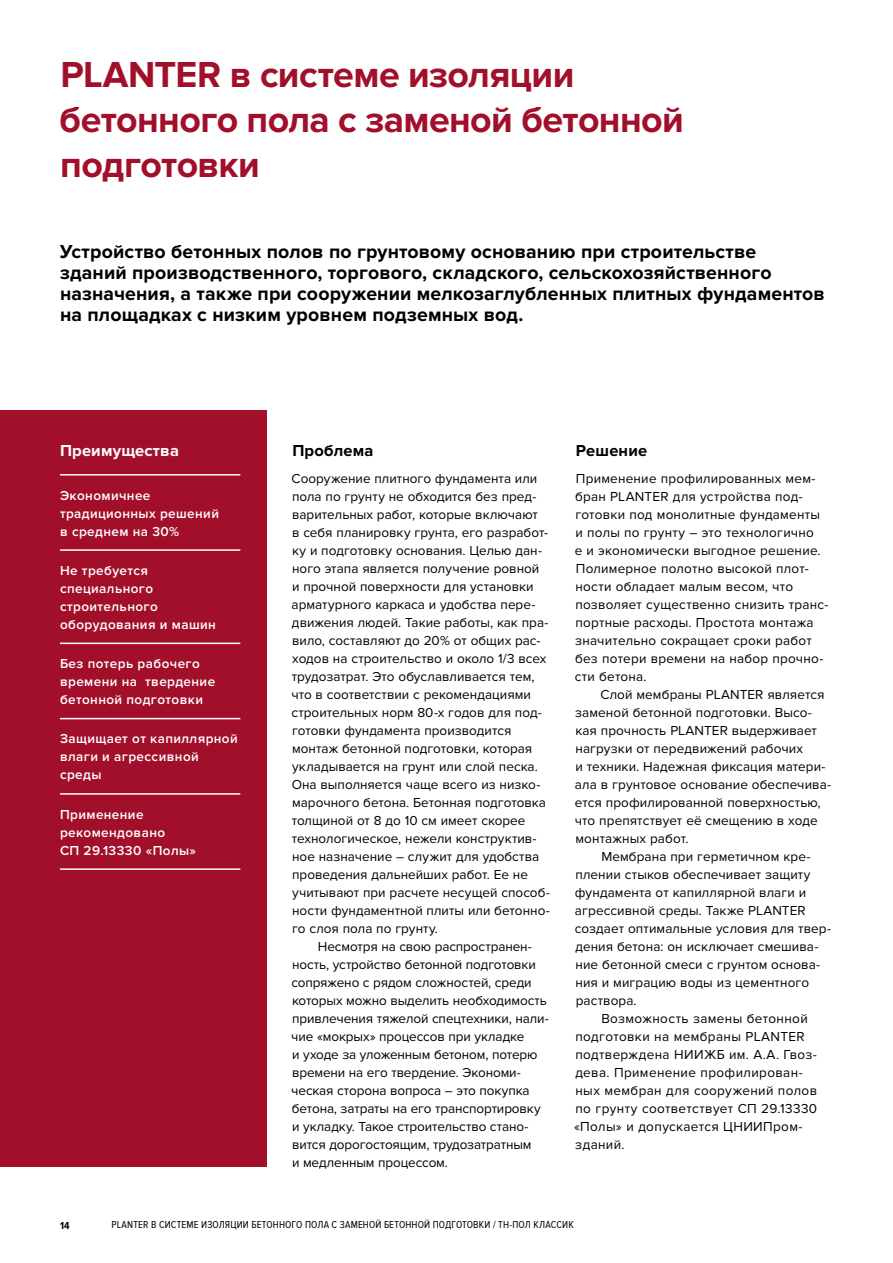
<style>
.page{position:relative;width:893px;height:1263px;background:#fff}
.page>*{position:absolute;margin:0;border:0;box-sizing:border-box;transform-origin:0 0}
.t1{font:700 37.5px/45px "Proxima Nova";letter-spacing:-.015em;color:#a20f2b}
.t2{font:700 19.5px/21px "Proxima Nova";letter-spacing:.005em;color:#000}
.t3{font:700 16.5px "Proxima Nova";letter-spacing:.01em;color:#000}
.t4{font:700 16.5px "Proxima Nova";letter-spacing:.01em;color:#fff}
.t5{font:13.5px/18px "Proxima Nova";letter-spacing:.005em;color:#000}
.t6{font:600 13.5px/18px "Proxima Nova";letter-spacing:.03em;color:#fff}
.t7{font:13.5px "Proxima Nova";letter-spacing:.025em;color:#000}
.t8{font:10.5px "Proxima Nova Cond";letter-spacing:.015em;color:#000}
.t9{font:700 10.5px "Proxima Nova Cond";color:#000}
</style>
<div class="page">
<div style="left:0;top:411px;width:266px;height:756px;background:#a20f2b"></div>
<hr style="left:60px;top:474px;width:180px;height:2px;background:#fff">
<hr style="left:60px;top:549px;width:180px;height:2px;background:#fff">
<hr style="left:60px;top:643px;width:180px;height:1px;background:#fff">
<hr style="left:60px;top:718px;width:180px;height:1px;background:#fff">
<hr style="left:60px;top:793px;width:180px;height:2px;background:#fff">
<hr style="left:60px;top:868px;width:180px;height:2px;background:#fff">
<h1 class="t1" style="left:60px;top:53px;width:626px">PLANTER в системе изоляции бетонного пола с заменой бетонной подготовки</h1>
<p class="t2" style="left:60px;top:241px;width:766px">Устройство бетонных полов по грунтовому основанию при строительстве зданий производственного, торгового, складского, сельскохозяйственного назначения, а также при сооружении мелкозаглубленных плитных фундаментов на площадках с низким уровнем подземных вод.</p>
<p class="t4" style="left:60px;top:441px;width:121px">Преимущества</p>
<p class="t6" style="left:60px;top:486px;width:161px">Экономичнее традиционных решений в среднем на 30%</p>
<p class="t6" style="left:60px;top:562px;width:157px">Не требуется специального строительного оборудования и машин</p>
<p class="t6" style="left:60px;top:655px;width:157px">Без потерь рабочего времени на твердение бетонной подготовки</p>
<p class="t6" style="left:60px;top:730px;width:179px">Защищает от капиллярной влаги и агрессивной среды</p>
<p class="t6" style="left:60px;top:805px;width:138px">Применение рекомендовано<br>СП 29.13330 «Полы»</p>
<p class="t3" style="left:292px;top:441px;width:82px">Проблема</p>
<p class="t5" style="left:291px;top:470px;width:260px">Сооружение плитного фундамента или пола по грунту не обходится без пред&shy;варительных работ, которые включают<br>в себя планировку грунта, его разработ&shy;ку и подготовку основания. Целью дан&shy;ного этапа является получение ровной<br>и прочной поверхности для установки арматурного каркаса и удобства пере&shy;движения людей. Такие работы, как пра&shy;вило, составляют до 20% от общих рас&shy;ходов на строительство и около 1/3 всех трудозатрат. Это обуславливается тем, что в соответствии с рекомендациями строительных норм 80-х годов для под&shy;готовки фундамента производится монтаж бетонной подготовки, которая укладывается на грунт или слой песка.<br>Она выполняется чаще всего из низко&shy;марочного бетона. Бетонная подготовка толщиной от 8 до 10 см имеет скорее технологическое, нежели конструктив&shy;ное назначение – служит для удобства проведения дальнейших работ. Ее не учитывают при расчете несущей способ&shy;ности фундаментной плиты или бетонно&shy;го слоя пола по грунту.</p>
<p class="t5" style="left:291px;top:938px;width:259px;text-indent:27px">Несмотря на свою распространен&shy;ность, устройство бетонной подготовки сопряжено с рядом сложностей, среди которых можно выделить необходимость привлечения тяжелой спецтехники, нали&shy;чие «мокрых» процессов при укладке<br>и уходе за уложенным бетоном, потерю времени на его твердение. Экономи&shy;ческая сторона вопроса – это покупка бетона, затраты на его транспортировку и укладку. Такое строительство стано&shy;вится дорогостоящим, трудозатратным<br>и медленным процессом.</p>
<p class="t3" style="left:576px;top:441px;width:73px">Решение</p>
<p class="t5" style="left:575px;top:470px;width:255px">Применение профилированных мем&shy;бран PLANTER для устройства под&shy;готовки под монолитные фундаменты и полы по грунту – это технологично<br>е и экономически выгодное решение.<br>Полимерное полотно высокой плот&shy;ности обладает малым весом, что позволяет существенно снизить транс&shy;портные расходы. Простота монтажа значительно сокращает сроки работ без потери времени на набор прочно&shy;сти бетона.</p>
<p class="t5" style="left:600px;top:686px;width:226px">Слой мембраны PLANTER является</p>
<p class="t5" style="left:575px;top:704px;width:238px">заменой бетонной подготовки. Высо-</p>
<p class="t5" style="left:575px;top:722px;width:243px">кая прочность PLANTER выдерживает</p>
<p class="t5" style="left:575px;top:740px;width:229px">нагрузки от передвижений рабочих</p>
<p class="t5" style="left:575px;top:758px;width:252px">и техники. Надежная фиксация матери-</p>
<p class="t5" style="left:575px;top:776px;width:258px">ала в грунтовое основание обеспечива-</p>
<p class="t5" style="left:575px;top:794px;width:247px">ется профилированной поверхностью,</p>
<p class="t5" style="left:575px;top:812px;width:244px">что препятствует её смещению в ходе</p>
<p class="t5" style="left:575px;top:830px;width:115px">монтажных работ.</p>
<p class="t5" style="left:601px;top:848px;width:211px">Мембрана при герметичном кре-</p>
<p class="t5" style="left:575px;top:866px;width:236px">плении стыков обеспечивает защиту</p>
<p class="t5" style="left:575px;top:884px;width:233px">фундамента от капиллярной влаги и</p>
<p class="t5" style="left:575px;top:902px;width:232px">агрессивной среды. Также PLANTER</p>
<p class="t5" style="left:575px;top:920px;width:258px">создает оптимальные условия для твер-</p>
<p class="t5" style="left:575px;top:938px;width:244px">дения бетона: он исключает смешива-</p>
<p class="t5" style="left:575px;top:956px;width:246px">ние бетонной смеси с грунтом основа-</p>
<p class="t5" style="left:575px;top:974px;width:235px">ния и миграцию воды из цементного</p>
<p class="t5" style="left:576px;top:992px;width:62px">раствора.</p>
<p class="t7" style="left:601px;top:1011px;width:208px">Возможность замены бетонной</p>
<p class="t7" style="left:575px;top:1029px;width:231px">подготовки на мембраны PLANТER</p>
<p class="t7" style="left:575px;top:1047px;width:243px">подтверждена НИИЖБ им. А.А. Гвоз-</p>
<p class="t7" style="left:575px;top:1065px;width:229px">дева. Применение профилирован-</p>
<p class="t7" style="left:575px;top:1083px;width:243px">ных мембран для сооружений полов</p>
<p class="t7" style="left:575px;top:1101px;width:243px">по грунту соответствует СП 29.13330</p>
<p class="t7" style="left:574px;top:1119px;width:230px">«Полы» и допускается ЦНИИПром-</p>
<p class="t5" style="left:575px;top:1136px;width:51px">зданий.</p>
<p class="t9" style="left:60px;top:1219px;width:11px">14</p>
<p class="t8" style="left:112px;top:1218px;width:464px">PLANTER В СИСТЕМЕ ИЗОЛЯЦИИ БЕТОННОГО ПОЛА С ЗАМЕНОЙ БЕТОННОЙ ПОДГОТОВКИ / ТН-ПОЛ КЛАССИК</p>
</div>
